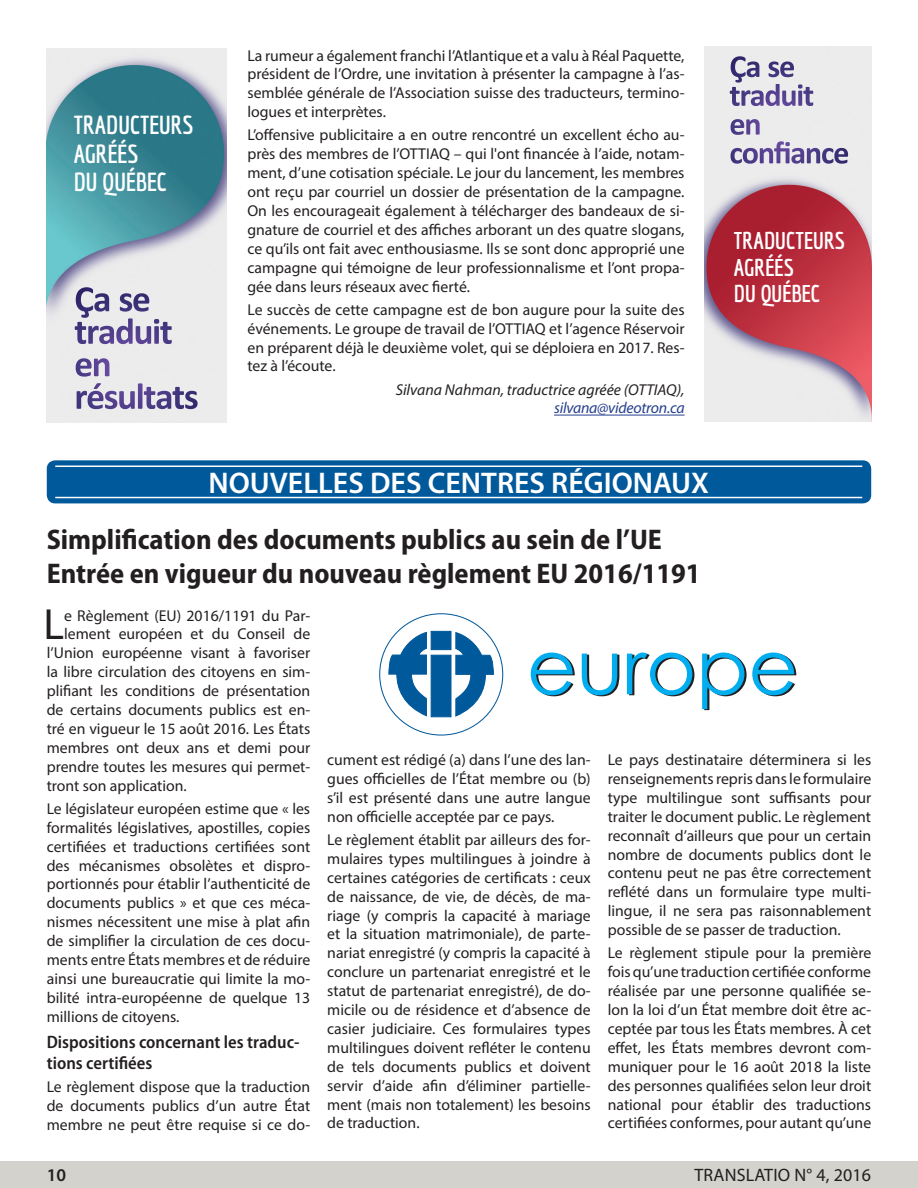
<style>
.page{position:relative;width:918px;height:1188px;background:#fff}
.page>*{position:absolute;margin:0;border:0;box-sizing:border-box;transform-origin:0 0}
.t1{font:76.5px "Century Gothic";color:#00aeef}
.t2{font:43.8px "Myriad Pro";color:#231f20}
.Titel_2{font:600 30px "Myriad Pro";color:#fff}
.Titel_2-2{font:700 semi-condensed 28.5px "Myriad Pro";color:#231f20}
.t3{font:700 25.5px/28.5px "Economica";letter-spacing:-.01em;color:#fff}
.t4{font:700 23.7px/26.4px "Economica";letter-spacing:-.01em;color:#fff}
.Titel{font:600 semi-condensed 18px/21.6px "Myriad Pro";color:#231f20}
.t5{font:18px "Myriad Pro";letter-spacing:.01em;color:#231f20}
.t6{font:600 18px "Myriad Pro";color:#231f20}
.t7{font:15.75px/18.9px "Myriad Pro";color:#231f20;text-align:justify}
.t8{font:italic 15.75px "Myriad Pro";color:#231f20}
.t9{font:italic 15.75px "Myriad Pro";letter-spacing:-.015em;color:#253f8e}
</style>
<div class="page">
<div style="left:0;top:1161px;width:918px;height:27px;background:#d3d2cd"></div>
<div style="left:47px;top:460px;width:824px;height:43px;background:#00599b;border-radius:9px"></div>
<hr style="left:55px;top:466px;width:807px;height:1px;background:#fff">
<hr style="left:55px;top:497px;width:807px;height:1px;background:#fff">
<hr style="left:554px;top:415px;width:131px;height:1px;background:#253f8e">
<img style="left:47px;top:49px;width:180px;height:373px">
<svg style="left:75px;top:287px;width:97px;height:57px;background:#b5b0c9"></svg>
<svg style="left:76px;top:358px;width:33px;height:19px"></svg>
<svg style="left:77px;top:383px;width:121px;height:26px;background:#a8a1c1"></svg>
<img style="left:704px;top:47px;width:167px;height:375px">
<svg style="left:730px;top:56px;width:83px;height:50px;background:#b7b2ca"></svg>
<svg style="left:731px;top:119px;width:29px;height:16px"></svg>
<svg style="left:731px;top:141px;width:117px;height:23px;background:#ada6c4"></svg>
<svg style="left:388px;top:631px;width:39px;height:86px"></svg>
<svg style="left:455px;top:631px;width:39px;height:87px"></svg>
<div style="left:431px;top:655px;width:20px;height:62px;background:#00599b;border:1px solid #00599b"></div>
<div style="left:431px;top:631px;width:20px;height:19px;background:#00599b;border:1px solid #00599b"></div>
<p class="t3" style="left:74px;top:110px;width:121px">TRADUCTEURS<br>AGRÉÉS<br>DU QUÉBEC</p>
<p class="t7" style="left:247px;top:46px;width:439px">La rumeur a également franchi l’Atlantique et a valu à Réal Paquette, président de l’Ordre, une invitation à présenter la campagne à l’as&shy;semblée générale de l’Association suisse des traducteurs, termino&shy;logues et interprètes.</p>
<p class="t7" style="left:247px;top:125px;width:439px">L’offensive publicitaire a en outre rencontré un excellent écho au&shy;près des membres de l’OTTIAQ – qui l'ont financée à l’aide, notam&shy;ment, d’une cotisation spéciale. Le jour du lancement, les membres ont reçu par courriel un dossier de présentation de la campagne.<br>On les encourageait également à télécharger des bandeaux de si&shy;gnature de courriel et des affiches arborant un des quatre slogans, ce qu’ils ont fait avec enthousiasme. Ils se sont donc approprié une campagne qui témoigne de leur professionnalisme et l’ont propa&shy;gée dans leurs réseaux avec fierté.</p>
<p class="t7" style="left:247px;top:300px;width:439px">Le succès de cette campagne est de bon augure pour la suite des événements. Le groupe de travail de l’OTTIAQ et l’agence Réservoir en préparent déjà le deuxième volet, qui se déploiera en 2017. Res&shy;tez à l’écoute.</p>
<p class="t8" style="left:396px;top:380px;width:290px">Silvana Nahman, traductrice agréée (OTTIAQ),</p>
<p class="t9" style="left:554px;top:398px;width:132px">silvana@videotron.ca</p>
<p class="Titel_2" style="left:209px;top:463px;width:502px">NOUVELLES DES CENTRES RÉGIONAUX</p>
<p class="Titel_2-2" style="left:47px;top:521px;width:617px">Simplification des documents publics au sein de l’UE</p>
<p class="Titel_2-2" style="left:47px;top:556px;width:655px">Entrée en vigueur du nouveau règlement EU 2016/1191</p>
<p class="t4" style="left:734px;top:227px;width:113px">TRADUCTEURS<br>AGRÉÉS<br>DU QUÉBEC</p>
<p class="t2" style="left:43px;top:598px;width:22px">L</p>
<p class="t7" style="left:64px;top:606px;width:248px">e Règlement (EU) 2016/1191 du Par-</p>
<p class="t7" style="left:64px;top:624px;width:248px">lement européen et du Conseil de</p>
<p class="t7" style="left:47px;top:643px;width:265px">l’Union européenne visant à favoriser</p>
<p class="t7" style="left:47px;top:662px;width:265px">la libre circulation des citoyens en sim-</p>
<p class="t7" style="left:47px;top:681px;width:265px">plifiant les conditions de présentation</p>
<p class="t7" style="left:47px;top:700px;width:265px">de certains documents publics est en-</p>
<p class="t7" style="left:47px;top:719px;width:265px">tré en vigueur le 15 août 2016. Les États</p>
<p class="t7" style="left:47px;top:738px;width:265px">membres ont deux ans et demi pour</p>
<p class="t7" style="left:47px;top:757px;width:265px">prendre toutes les mesures qui permet-</p>
<p class="t7" style="left:47px;top:776px;width:142px">tront son application.</p>
<p class="t7" style="left:47px;top:799px;width:265px">Le législateur européen estime que « les formalités législatives, apostilles, copies certifiées et traductions certifiées sont des mécanismes obsolètes et dispro&shy;portionnés pour établir l’authenticité de documents publics » et que ces méca&shy;nismes nécessitent une mise à plat afin de simplifier la circulation de ces docu&shy;ments entre États membres et de réduire ainsi une bureaucratie qui limite la mo&shy;bilité intra-européenne de quelque 13 millions de citoyens.</p>
<p class="Titel" style="left:47px;top:1030px;width:254px">Dispositions concernant les traduc&shy;tions certifiées</p>
<p class="t7" style="left:47px;top:1077px;width:265px">Le règlement dispose que la traduction de documents publics d’un autre État membre ne peut être requise si ce do-</p>
<p class="t1" style="left:527px;top:613px;width:273px">europe</p>
<p class="t7" style="left:327px;top:750px;width:265px">cument est rédigé (a) dans l’une des lan&shy;gues officielles de l’État membre ou (b) s’il est présenté dans une autre langue non officielle acceptée par ce pays.</p>
<p class="t7" style="left:327px;top:830px;width:265px">Le règlement établit par ailleurs des for&shy;mulaires types multilingues à joindre à certaines catégories de certificats : ceux de naissance, de vie, de décès, de ma&shy;riage (y compris la capacité à mariage et la situation matrimoniale), de parte&shy;nariat enregistré (y compris la capacité à conclure un partenariat enregistré et le statut de partenariat enregistré), de do&shy;micile ou de résidence et d’absence de casier judiciaire. Ces formulaires types multilingues doivent refléter le contenu de tels documents publics et doivent servir d’aide afin d’éliminer partielle&shy;ment (mais non totalement) les besoins de traduction.</p>
<p class="t7" style="left:608px;top:750px;width:265px">Le pays destinataire déterminera si les renseignements repris dans le formulaire type multilingue sont suffisants pour traiter le document public. Le règlement reconnaît d’ailleurs que pour un certain nombre de documents publics dont le contenu peut ne pas être correctement reflété dans un formulaire type multi&shy;lingue, il ne sera pas raisonnablement possible de se passer de traduction.</p>
<p class="t7" style="left:608px;top:943px;width:265px">Le règlement stipule pour la première fois qu’une traduction certifiée conforme réalisée par une personne qualifiée se&shy;lon la loi d’un État membre doit être ac&shy;ceptée par tous les États membres. À cet effet, les États membres devront com&shy;muniquer pour le 16 août 2018 la liste des personnes qualifiées selon leur droit national pour établir des traductions certifiées conformes, pour autant qu’une</p>
<p class="t6" style="left:47px;top:1164px;width:21px">10</p>
<p class="t5" style="left:694px;top:1164px;width:178px">TRANSLATIO N° 4, 2016</p>
</div>
